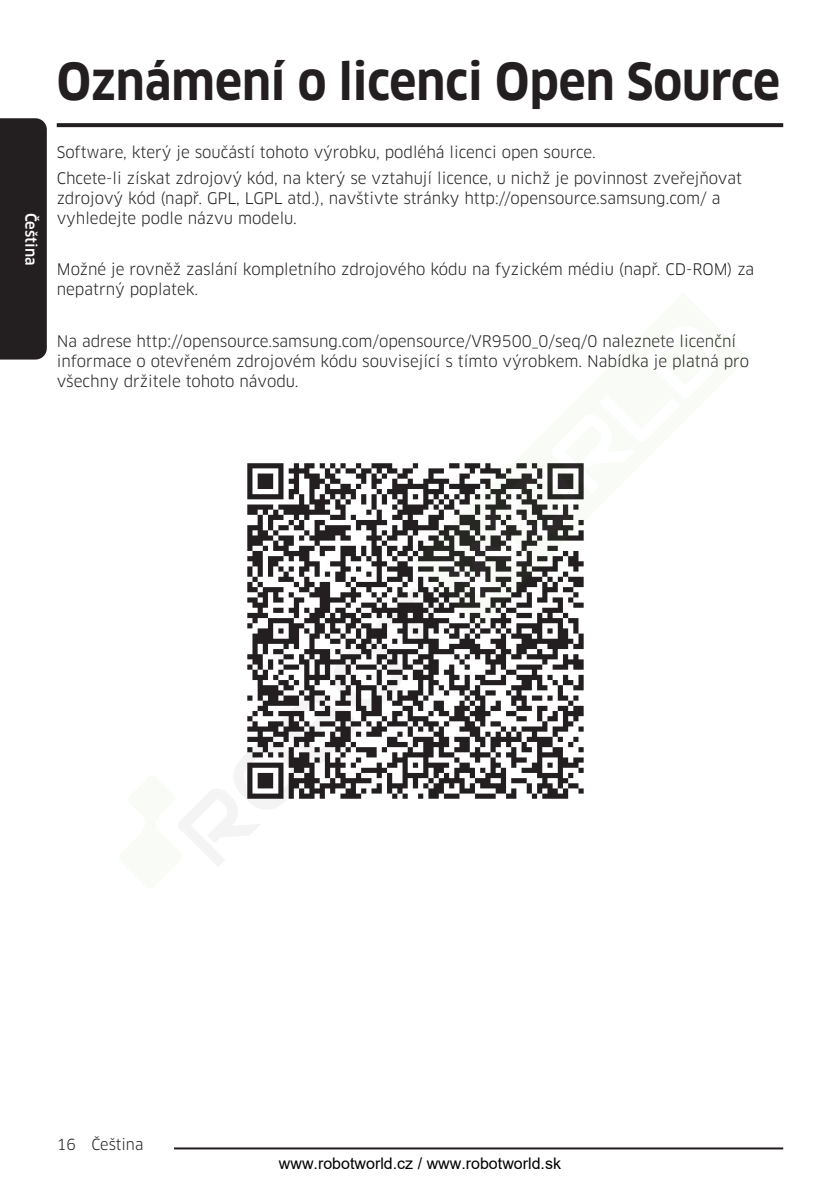
<style>
.page{position:relative;width:840px;height:1191px;background:#fff}
.page>*{position:absolute;margin:0;border:0;box-sizing:border-box;transform-origin:0 0}
.t1{font:700 50px "Samsung Clan Pro";color:#231f20;scale:.92 1}
.t2{font:16px "Arial";color:#000}
.t3{font:15.6px/20px "Samsung Clan Pro";color:#231f20}
.t4{font:15px "Samsung Clan Pro";color:#231f20}
.t5{font:500 15px "Samsung Clan Pro";color:#fff}
</style>
<div class="page">
<div style="left:0;top:118px;width:47px;height:241px;background:#231f20"></div>
<hr style="left:159px;top:1147px;width:623px;height:2px;background:#231f20">
<div style="left:91px;top:1136px;width:82px;height:18px;background:#fff"></div>
<svg style="left:57px;top:123px;width:725px;height:4px;background:#2a2728"></svg>
<svg style="left:178px;top:463px;width:406px;height:403px"></svg>
<p class="t5" style="left:40px;top:213px;width:54px;rotate:90deg">Čeština</p>
<h1 class="t1" style="left:57px;top:53px;width:787px">Oznámení o licenci Open Source</h1>
<p class="t3" style="left:57px;top:140px;width:686px;line-height:25.6px">Software, který je součástí tohoto výrobku, podléhá licenci open source.<br>Chcete-li získat zdrojový kód, na který se vztahují licence, u nichž je povinnost zveřejňovat</p>
<p class="t3" style="left:57px;top:188px;width:664px">zdrojový kód (např. GPL, LGPL atd.), navštivte stránky http://opensource.samsung.com/ a vyhledejte podle názvu modelu.</p>
<p class="t3" style="left:57px;top:259px;width:698px">Možné je rovněž zaslání kompletního zdrojového kódu na fyzickém médiu (např. CD-ROM) za nepatrný poplatek.</p>
<p class="t3" style="left:57px;top:331px;width:693px">Na adrese http://opensource.samsung.com/opensource/VR9500_0/seq/0 naleznete licenční informace o otevřeném zdrojovém kódu související s tímto výrobkem. Nabídka je platná pro všechny držitele tohoto návodu.</p>
<p class="t4" style="left:57px;top:1135px;width:88px">16 Čeština</p>
<p class="t2" style="left:279px;top:1152px;width:283px">www.robotworld.cz / www.robotworld.sk</p>
</div>
